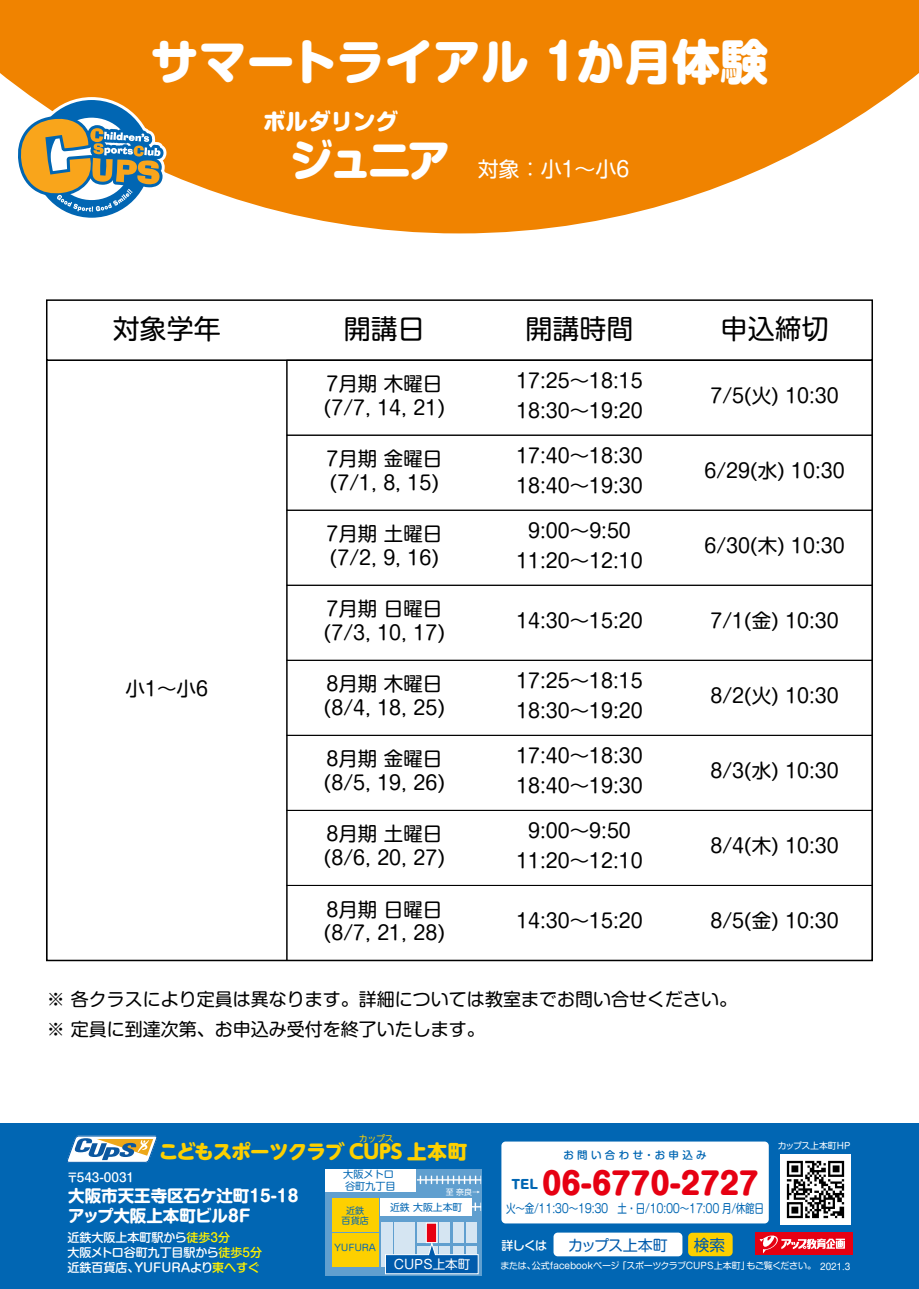
<style>
.page{position:relative;width:919px;height:1289px;background:#fff}
.page>*{position:absolute;margin:0;border:0;box-sizing:border-box;transform-origin:0 0}
.t1{font:800 48px "Shin M Go Pro";color:#fff}
.t2{font:800 30px "Shin M Go Pro";color:#e60012}
.t3{font:27px "Shin M Go Pro";color:#000}
.t4{font:800 22.5px "Shin M Go Pro";color:#fff}
.t5{font:21px "Shin M Go Pro";color:#fff}
.t6{font:19.5px/23.4px "Shin M Go Pro";color:#000}
.t7{font:800 19.5px "UD Shin M Go Pro";letter-spacing:-.04em;color:#fdd000}
.t8{font:18px/30px "Shin M Go Pro";color:#000}
.t9{font:700 16.5px/19.8px "Shin M Go Pro";color:#fff}
.t10{font:15.6px "Shin M Go Pro";color:#005bac}
.t11{font:15px "Shin M Go Pro";letter-spacing:-.04em;color:#005bac}
.t12{font:12.6px "Shin M Go Pro";color:#fff}
.t13{font:800 12.3px "Shin M Go Pro";color:#0166b3}
.t14{font:12.15px "G Shin M Go Pro";letter-spacing:-.03em;color:#0166b3;scale:.78 1}
.t15{font:500 12px/15px "Shin M Go Pro";color:#fff}
.t16{font:500 10.5px "Shin M Go Pro";letter-spacing:.32em;color:#0166b3}
.t17{font:10.2px/11.6px "Shin M Go Pro";color:#0166b3}
.t18{font:9.9px "Shin M Go Pro";color:#0166b3}
.t19{font:9px "Shin M Go Pro";color:#fff}
.t20{font:9px "Shin M Go Pro";letter-spacing:-.215em;color:#0166b3}
.t21{font:9px "UD Shin M Go Pro";color:#fdd000}
.t22{font:8.85px "Shin M Go Pro";letter-spacing:-.015em;color:#fff}
.t23{font:7.95px "Shin M Go Pro";color:#fff}
.s1{font-weight:800;font-size:43.5px}
.s2{color:#fff100}
</style>
<div class="page">
<div style="left:46px;top:359px;width:826px;height:602px;background:#fff;border:2px solid #000"></div>
<div style="left:46px;top:299px;width:826px;height:62px;background:#fff;border:2px solid #000"></div>
<div style="left:286px;top:660px;width:586px;height:75px;border:1px solid #000"></div>
<div style="left:286px;top:810px;width:586px;height:75px;border:1px solid #000"></div>
<div style="left:286px;top:735px;width:586px;height:75px;border:1px solid #000"></div>
<div style="left:286px;top:885px;width:586px;height:75px;border:1px solid #000"></div>
<div style="left:286px;top:360px;width:586px;height:75px;border:1px solid #000"></div>
<div style="left:286px;top:435px;width:586px;height:75px;border:1px solid #000"></div>
<div style="left:286px;top:510px;width:586px;height:75px;border:1px solid #000"></div>
<div style="left:286px;top:585px;width:586px;height:75px;border:1px solid #000"></div>
<svg style="left:0;top:0;width:918px;height:233px;fill:#f08300"></svg>
<svg style="left:14px;top:97px;width:153px;height:124px"></svg>
<div style="left:0;top:1123px;width:918px;height:165px;background:#0166b3"></div>
<div style="left:501px;top:1141px;width:267px;height:82px;background:#fff;border-radius:4px"></div>
<img style="left:780px;top:1154px;width:70px;height:70px">
<svg style="left:325px;top:1169px;width:157px;height:106px;background:#70a7cb"></svg>
<svg style="left:471px;top:1202px;width:10px;height:8px"></svg>
<svg style="left:415px;top:1175px;width:66px;height:8px"></svg>
<div style="left:332px;top:1198px;width:46px;height:33px;background:#fdd000"></div>
<div style="left:380px;top:1198px;width:91px;height:17px;background:#fff"></div>
<div style="left:332px;top:1232px;width:46px;height:34px;background:#fdd000"></div>
<div style="left:381px;top:1222px;width:11px;height:44px;background:#d5e5f2"></div>
<div style="left:394px;top:1222px;width:21px;height:44px;background:#d5e5f2"></div>
<div style="left:417px;top:1222px;width:20px;height:20px;background:#d5e5f2"></div>
<div style="left:439px;top:1222px;width:11px;height:20px;background:#d5e5f2"></div>
<div style="left:453px;top:1222px;width:10px;height:20px;background:#d5e5f2"></div>
<div style="left:466px;top:1222px;width:11px;height:20px;background:#d5e5f2"></div>
<div style="left:426px;top:1222px;width:11px;height:20px;background:#e60012;border:1px solid #fff"></div>
<svg style="left:385px;top:1241px;width:93px;height:33px"></svg>
<div style="left:325px;top:1168px;width:90px;height:23px;background:#fff"></div>
<div style="left:553px;top:1232px;width:129px;height:24px;background:#fff;border-radius:4px"></div>
<div style="left:688px;top:1232px;width:44px;height:24px;background:#fdd000;border-radius:4px"></div>
<div style="left:755px;top:1232px;width:97px;height:23px;background:#e60012"></div>
<svg style="left:759px;top:1235px;width:86px;height:18px"></svg>
<svg style="left:67px;top:1135px;width:90px;height:27px;background:#9db3ba"></svg>
<h1 class="t1" style="left:151px;top:22px;width:619px">サマートライアル 1か月体験</h1>
<p class="t4" style="left:263px;top:103px;width:137px">ボルダリング</p>
<p class="t5" style="left:289px;top:152px;width:341px"><span class="s1">ジュニア</span> 対象：小1～小6</p>
<h3 class="t3" style="left:113px;top:307px;width:109px">対象学年</h3>
<h3 class="t3" style="left:344px;top:307px;width:82px">開講日</h3>
<h3 class="t3" style="left:525px;top:307px;width:109px">開講時間</h3>
<h3 class="t3" style="left:720px;top:307px;width:109px">申込締切</h3>
<p class="t6" style="left:516px;top:363px;width:128px;line-height:30px">17:25～18:15<br>18:30～19:20</p>
<p class="t6" style="left:324px;top:370px;width:122px">7月期 木曜日(7/7, 14, 21)</p>
<p class="t6" style="left:710px;top:381px;width:130px">7/5(火) 10:30</p>
<p class="t6" style="left:516px;top:438px;width:128px;line-height:30px">17:40～18:30<br>18:40～19:30</p>
<p class="t6" style="left:326px;top:445px;width:117px">7月期 金曜日(7/1, 8, 15)</p>
<p class="t6" style="left:704px;top:456px;width:142px">6/29(水) 10:30</p>
<p class="t6" style="left:516px;top:513px;width:128px;line-height:30px;text-align:center">9:00～9:50<br>11:20～12:10</p>
<p class="t6" style="left:326px;top:520px;width:117px">7月期 土曜日(7/2, 9, 16)</p>
<p class="t6" style="left:704px;top:531px;width:142px">6/30(木) 10:30</p>
<p class="t6" style="left:324px;top:595px;width:122px">7月期 日曜日(7/3, 10, 17)</p>
<p class="t6" style="left:710px;top:606px;width:130px">7/1(金) 10:30</p>
<p class="t6" style="left:516px;top:606px;width:128px">14:30～15:20</p>
<p class="t6" style="left:516px;top:663px;width:128px;line-height:30px">17:25～18:15<br>18:30～19:20</p>
<p class="t6" style="left:126px;top:674px;width:84px">小1～小6</p>
<p class="t6" style="left:324px;top:670px;width:122px">8月期 木曜日(8/4, 18, 25)</p>
<p class="t6" style="left:710px;top:681px;width:130px">8/2(火) 10:30</p>
<p class="t6" style="left:516px;top:738px;width:128px;line-height:30px">17:40～18:30<br>18:40～19:30</p>
<p class="t6" style="left:324px;top:745px;width:122px">8月期 金曜日(8/5, 19, 26)</p>
<p class="t6" style="left:710px;top:756px;width:130px">8/3(水) 10:30</p>
<p class="t6" style="left:516px;top:813px;width:128px;line-height:30px;text-align:center">9:00～9:50<br>11:20～12:10</p>
<p class="t6" style="left:324px;top:820px;width:122px">8月期 土曜日(8/6, 20, 27)</p>
<p class="t6" style="left:710px;top:831px;width:130px">8/4(木) 10:30</p>
<p class="t6" style="left:324px;top:895px;width:122px">8月期 日曜日(8/7, 21, 28)</p>
<p class="t6" style="left:710px;top:906px;width:130px">8/5(金) 10:30</p>
<p class="t6" style="left:516px;top:906px;width:128px">14:30～15:20</p>
<p class="t8" style="left:47px;top:982px;width:691px">※ 各クラスにより定員は異なります。詳細については教室までお問い合せください。※ 定員に到達次第、お申込み受付を終了いたします。</p>
<p class="t21" style="left:359px;top:1130px;width:36px">カップス</p>
<p class="t7" style="left:159px;top:1135px;width:310px">こどもスポーツクラブ CUPS 上本町</p>
<p class="t16" style="left:563px;top:1146px;width:145px">お問い合わせ・お申込み</p>
<p class="t22" style="left:778px;top:1138px;width:74px">カップス上本町HP</p>
<p class="t15" style="left:66px;top:1168px;width:69px">〒543-0031</p>
<p class="t9" style="left:68px;top:1183px;width:232px">大阪市天王寺区石ケ辻町15-18アップ大阪上本町ビル8F</p>
<p class="t15" style="left:67px;top:1228px;width:208px">近鉄大阪上本町駅から<span class="s2">徒歩3分<br></span>大阪メトロ谷町九丁目駅から<span class="s2">徒歩5分　</span>近鉄百貨店、YUFURAより<span class="s2">東へすぐ</span></p>
<p class="t17" style="left:343px;top:1167px;width:54px">大阪メトロ谷町九丁目</p>
<p class="t23" style="left:445px;top:1185px;width:36px">至 奈良→</p>
<p class="t20" style="left:346px;top:1203px;width:20px">近鉄</p>
<p class="t18" style="left:390px;top:1199px;width:74px">近鉄 大阪上本町</p>
<p class="t20" style="left:341px;top:1213px;width:29px">百貨店</p>
<p class="t20" style="left:333px;top:1240px;width:45px">ＹＵＦＵＲＡ</p>
<p class="t12" style="left:393px;top:1254px;width:78px">CUPS上本町</p>
<p class="t13" style="left:511px;top:1174px;width:28px">TEL</p>
<h2 class="t2" style="left:542px;top:1159px;width:218px">06-6770-2727</h2>
<p class="t14" style="left:506px;top:1198px;width:332px">火～金/11:30～19:30　土・日/10:00～17:00 月/休館日</p>
<p class="t15" style="left:501px;top:1236px;width:47px">詳しくは</p>
<p class="t11" style="left:568px;top:1232px;width:101px">カップス上本町</p>
<p class="t10" style="left:694px;top:1232px;width:33px">検索</p>
<p class="t19" style="left:500px;top:1258px;width:351px">または、公式facebookページ「スポーツクラブCUPS上本町」もご覧ください。 2021.3</p>
</div>
